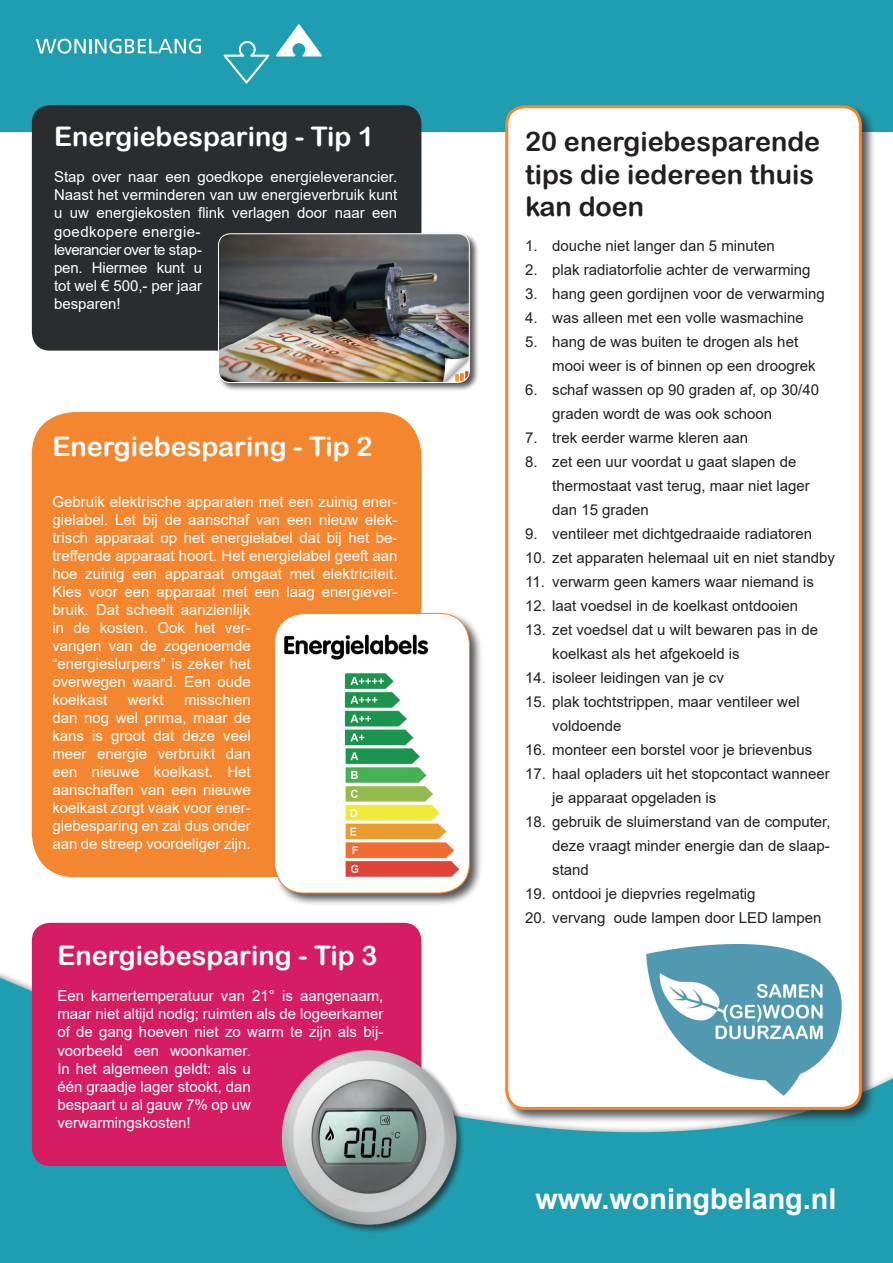
<style>
.page{position:relative;width:893px;height:1263px;background:#fff}
.page>*{position:absolute;margin:0;border:0;box-sizing:border-box;transform-origin:0 0}
.t1{font:700 28.8px "Arial";color:#fff}
.t2{font:27px "Arial Rounded MT Bold";color:#fff}
.t3{font:27px/32.4px "Arial Rounded MT Bold";color:#231f20}
.t4{font:15px/18px "Arial";color:#fff;text-align:justify}
.t5{font:15px/24px "Arial";color:#231f20}
</style>
<div class="page">
<div style="left:0;top:0;width:893px;height:132px;background:#209eb1"></div>
<svg style="left:0;top:954px;width:893px;height:309px;fill:#209eb1"></svg>
<div style="left:32px;top:923px;width:389px;height:243px;background:#d61d63;border-radius:18px"></div>
<div style="left:280px;top:1049px;width:186px;height:185px;background:#231f20;opacity:.75"></div>
<img style="left:278px;top:1048px;width:183px;height:183px">
<div style="left:32px;top:412px;width:389px;height:465px;background:#f58630;border-radius:43px"></div>
<div style="left:272px;top:611px;width:211px;height:295px;background:#231f20;opacity:.75"></div>
<div style="left:275px;top:613px;width:194px;height:280px;background:#fff;border-radius:30px"></div>
<img style="left:281px;top:634px;width:182px;height:249px">
<div style="left:274px;top:613px;width:196px;height:280px;border:1px solid #f58630;border-radius:30px"></div>
<div style="left:32px;top:105px;width:389px;height:246px;background:#292d2f;border-radius:18px"></div>
<div style="left:217px;top:232px;width:262px;height:160px;background:#231f20;opacity:.75"></div>
<img style="left:218px;top:234px;width:251px;height:148px">
<div style="left:218px;top:233px;width:252px;height:150px;border:1px solid #fff;border-radius:12px"></div>
<div style="left:503px;top:103px;width:373px;height:1021px;background:#231f20;opacity:.75"></div>
<div style="left:507px;top:107px;width:353px;height:1001px;background:#fff;border-radius:18px"></div>
<div style="left:505px;top:105px;width:357px;height:1005px;border:3px solid #f58630;border-radius:18px"></div>
<img style="left:646px;top:944px;width:195px;height:151px">
<svg style="left:36px;top:39px;width:165px;height:15px"></svg>
<svg style="left:224px;top:24px;width:98px;height:60px"></svg>
<h2 class="t2" style="left:54px;top:120px;width:322px">Energiebesparing - Tip 1</h2>
<p class="t4" style="left:54px;top:168px;width:345px">Stap over naar een goedkope energieleverancier.<br>Naast het verminderen van uw energieverbruik kunt u uw energiekosten flink verlagen door naar een</p>
<p class="t4" style="left:54px;top:223px;width:149px">goedkopere energie&shy;leverancier over te stap&shy;pen. Hiermee kunt u tot wel € 500,- per jaar besparen!</p>
<h2 class="t2" style="left:52px;top:431px;width:322px">Energiebesparing - Tip 2</h2>
<p class="t4" style="left:52px;top:492px;width:347px;text-align:left">Gebruik elektrische apparaten met een zuinig ener&shy;gielabel. Let bij de aanschaf van een nieuw elek&shy;trisch apparaat op het energielabel dat bij het be&shy;treffende apparaat hoort. Het energielabel geeft aan hoe zuinig een apparaat omgaat met elektriciteit.<br>Kies voor een apparaat met een laag energiever&shy;bruik. Dat scheelt aanzienlijk<br>in de kosten. Ook het ver-<br>vangen van de zogenoemde<br>“energieslurpers” is zeker het<br>overwegen waard. Een oude<br>koelkast</p>
<p class="t4" style="left:52px;top:691px;width:200px;text-indent:132px">misschien dan nog wel prima, maar de kans is groot dat deze veel meer energie verbruikt dan een nieuwe koelkast. Het aanschaffen van een nieuwe koelkast zorgt vaak voor ener&shy;giebesparing en zal dus onder aan de streep voordeliger zijn.</p>
<p class="t4" style="left:128px;top:691px;width:37px">werkt</p>
<h2 class="t2" style="left:57px;top:940px;width:322px">Energiebesparing - Tip 3</h2>
<p class="t4" style="left:57px;top:987px;width:328px;text-align:left">Een kamertemperatuur van 21° is aangenaam, maar niet altijd nodig; ruimten als de logeerkamer of de gang hoeven niet zo warm te zijn als bij&shy;voorbeeld een woonkamer.<br>In het algemeen geldt: als u<br>één graadje lager stookt, dan<br>bespaart u al gauw 7% op uw verwarmingskosten!</p>
<h2 class="t3" style="left:525px;top:125px;width:297px">20 energiebesparende tips die iedereen thuis kan doen</h2>
<p class="t5" style="left:525px;top:234px;width:251px">1. douche niet langer dan 5 minuten</p>
<p class="t5" style="left:525px;top:258px;width:287px">2. plak radiatorfolie achter de verwarming</p>
<p class="t5" style="left:525px;top:282px;width:301px">3. hang geen gordijnen voor de verwarming</p>
<p class="t5" style="left:525px;top:306px;width:280px">4. was alleen met een volle wasmachine</p>
<p class="t5" style="left:552px;top:330px;width:265px;text-indent:-27px">5. hang de was buiten te drogen als het mooi weer is of binnen op een droogrek</p>
<p class="t5" style="left:552px;top:378px;width:268px;text-indent:-27px">6. schaf wassen op 90 graden af, op 30/40 graden wordt de was ook schoon</p>
<p class="t5" style="left:525px;top:426px;width:224px">7. trek eerder warme kleren aan</p>
<p class="t5" style="left:552px;top:450px;width:259px;text-indent:-27px">8. zet een uur voordat u gaat slapen de thermostaat vast terug, maar niet lager dan 15 graden</p>
<p class="t5" style="left:525px;top:522px;width:289px">9. ventileer met dichtgedraaide radiatoren</p>
<p class="t5" style="left:525px;top:546px;width:311px">10. zet apparaten helemaal uit en niet standby</p>
<p class="t5" style="left:525px;top:570px;width:290px">11. verwarm geen kamers waar niemand is</p>
<p class="t5" style="left:525px;top:594px;width:274px">12. laat voedsel in de koelkast ontdooien</p>
<p class="t5" style="left:552px;top:618px;width:267px;text-indent:-27px">13. zet voedsel dat u wilt bewaren pas in de koelkast als het afgekoeld is</p>
<p class="t5" style="left:525px;top:666px;width:200px">14. isoleer leidingen van je cv</p>
<p class="t5" style="left:552px;top:690px;width:249px;text-indent:-27px">15. plak tochtstrippen, maar ventileer wel voldoende</p>
<p class="t5" style="left:525px;top:738px;width:289px">16. monteer een borstel voor je brievenbus</p>
<p class="t5" style="left:552px;top:762px;width:279px;text-indent:-27px">17. haal opladers uit het stopcontact wanneer je apparaat opgeladen is</p>
<p class="t5" style="left:552px;top:810px;width:280px;text-align:justify;text-indent:-27px">18. gebruik de sluimerstand van de computer, deze vraagt minder energie dan de slaap&shy;stand</p>
<p class="t5" style="left:525px;top:882px;width:232px">19. ontdooi je diepvries regelmatig</p>
<p class="t5" style="left:525px;top:906px;width:298px">20. vervang oude lampen door LED lampen</p>
<h1 class="t1" style="left:535px;top:1179px;width:303px">www.woningbelang.nl</h1>
</div>
